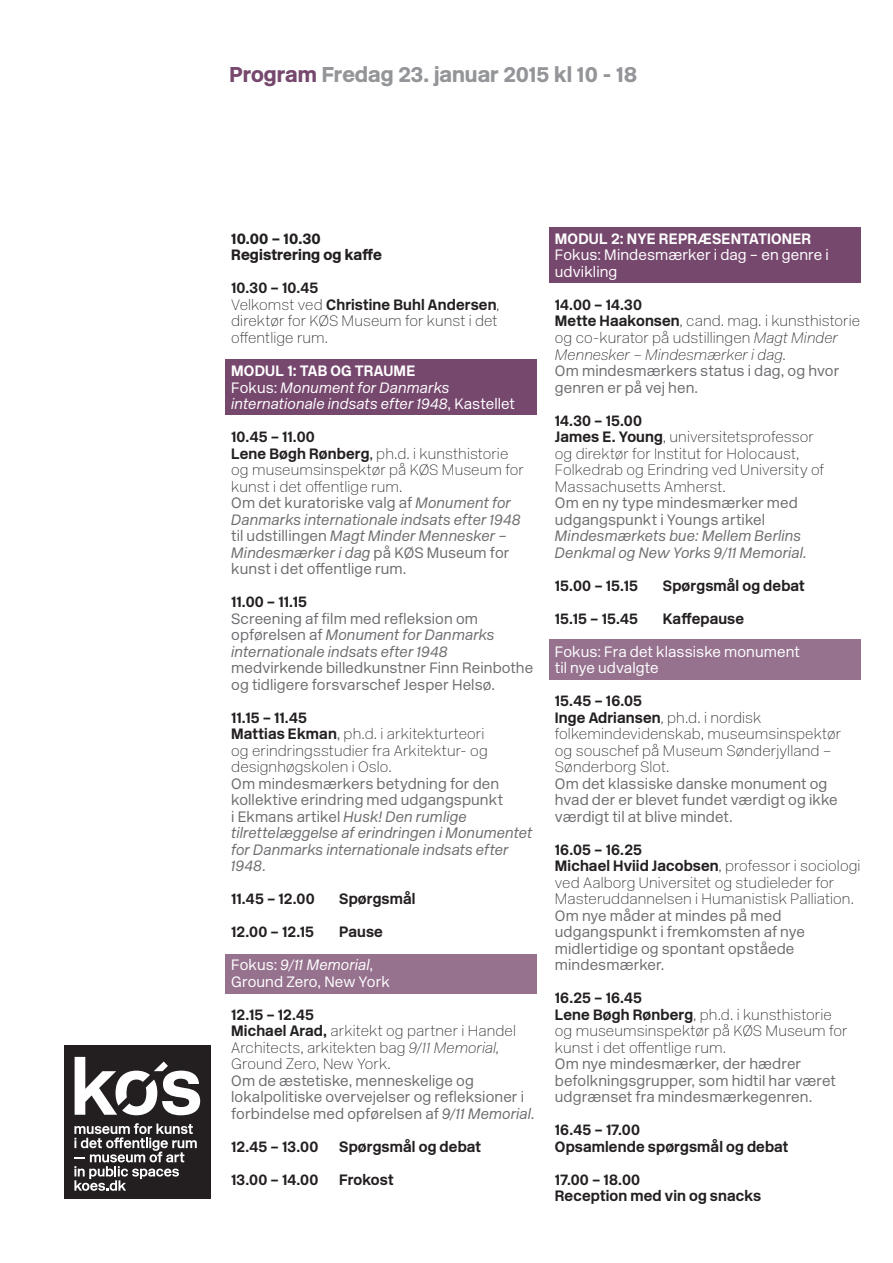
<style>
.page{position:relative;width:893px;height:1263px;background:#fff}
.page>*{position:absolute;margin:0;border:0;box-sizing:border-box;transform-origin:0 0}
.t1{font:900 21.45px "New Rail Alphabet";letter-spacing:-.005em;color:#939598}
.t2{font:15px/16.5px "New Rail Alphabet Off White";letter-spacing:.005em;color:#231f20}
.t3{font:300 15px/16.5px "New Rail Alphabet";letter-spacing:.005em;color:#6c6d70}
.t4{font:italic 300 15px/16.5px "New Rail Alphabet";letter-spacing:.005em;color:#6c6d70}
.t5{font:700 15px "New Rail Alphabet";letter-spacing:.01em;color:#231f20}
.t6{font:300 15px/16.5px "New Rail Alphabet";letter-spacing:.005em;color:#fff}
.t7{font:italic 300 15px/16.5px "New Rail Alphabet";letter-spacing:.005em;color:#fff}
.t8{font:700 15px "New Rail Alphabet";letter-spacing:.015em;color:#fff}
.t9{font:900 15px "New Rail Alphabet";letter-spacing:.005em;color:#231f20}
.s1{color:#77486e}
.s2{font-family:"New Rail Alphabet";font-weight:700}
.s3{font-style:normal}
.s4{font-family:"New Rail Alphabet";font-weight:300}
.s5{font-style:italic}
.s6{font-family:"New Rail Alphabet";font-weight:300;color:#6c6d70}
</style>
<div class="page">
<div style="left:64px;top:1045px;width:146px;height:154px;background:#231f20"></div>
<svg style="left:75px;top:1057px;width:125px;height:58px"></svg>
<svg style="left:74px;top:1123px;width:123px;height:68px"></svg>
<div style="left:225px;top:359px;width:312px;height:56px;background:#77486e"></div>
<div style="left:549px;top:227px;width:311px;height:55px;background:#77486e"></div>
<div style="left:549px;top:639px;width:311px;height:40px;background:#96728e"></div>
<div style="left:225px;top:955px;width:312px;height:39px;background:#96728e"></div>
<p class="t1" style="left:230px;top:59px;width:409px"><span class="s1">Program</span> Fredag 23. januar 2015 kl 10 - 18</p>
<p class="t9" style="left:231px;top:228px;width:91px">10.00 – 10.30</p>
<p class="t9" style="left:231px;top:245px;width:152px">Registrering og kaffe</p>
<p class="t5" style="left:231px;top:278px;width:89px">10.30 – 10.45</p>
<p class="t2" style="left:231px;top:296px;width:270px">Velkomst ved <span class="s2">Christine Buhl Andersen</span>, direktør for KØS Museum for kunst i det offentlige rum.</p>
<p class="t8" style="left:231px;top:361px;width:186px">MODUL 1: TAB OG TRAUME</p>
<p class="t7" style="left:231px;top:379px;width:285px"><span class="s3">Fokus:</span> Monument for Danmarks internationale indsats efter 1948<span class="s3">, Kastellet</span></p>
<p class="t5" style="left:231px;top:427px;width:85px">10.45 – 11.00</p>
<p class="t2" style="left:231px;top:445px;width:294px"><span class="s2">Lene Bøgh Rønberg</span><span class="s4">,</span> ph.d. i kunsthistorie og museumsinspektør på KØS Museum for kunst i det offentlige rum.</p>
<p class="t4" style="left:231px;top:494px;width:291px"><span class="s3">Om det kuratoriske valg af</span> Monument for Danmarks internationale indsats efter 1948 <span class="s3">til udstillingen</span> Magt Minder Mennesker – Mindesmærker i dag <span class="s3">på KØS Museum for kunst i det offentlige rum.</span></p>
<p class="t5" style="left:231px;top:592px;width:77px">11.00 – 11.15</p>
<p class="t3" style="left:231px;top:610px;width:304px">Screening af film med refleksion om opførelsen af <span class="s5">Monument for Danmarks internationale indsats efter 1948 </span>medvirkende billedkunstner Finn Reinbothe og tidligere forsvarschef Jesper Helsø.</p>
<p class="t5" style="left:231px;top:707px;width:77px">11.15 – 11.45</p>
<p class="t2" style="left:231px;top:725px;width:258px"><span class="s2">Mattias Ekman</span><span class="s6">,</span> ph.d. i arkitekturteori og erindringsstudier fra Arkitektur- og designhøgskolen i Oslo.</p>
<p class="t4" style="left:231px;top:775px;width:303px"><span class="s3">Om mindesmærkers betydning for den kollektive erindring med udgangspunkt<br>i Ekmans artikel</span> Husk! Den rumlige tilrettelæggelse af erindringen i Monumentet for Danmarks internationale indsats efter 1948.</p>
<p class="t5" style="left:231px;top:889px;width:85px">11.45 – 12.00</p>
<p class="t5" style="left:339px;top:889px;width:78px">Spørgsmål</p>
<p class="t5" style="left:231px;top:922px;width:84px">12.00 – 12.15</p>
<p class="t5" style="left:339px;top:922px;width:45px">Pause</p>
<p class="t7" style="left:231px;top:956px;width:143px"><span class="s3">Fokus:</span> 9/11 Memorial<span class="s3">,</span></p>
<p class="t6" style="left:231px;top:973px;width:160px">Ground Zero, New York</p>
<p class="t5" style="left:231px;top:1004px;width:84px">12.15 – 12.45</p>
<p class="t2" style="left:231px;top:1022px;width:286px"><span class="s2">Michael Arad,</span> arkitekt og partner i Handel<br>Architects, arkitekten bag <span class="s5">9/11 Memorial</span>,<br>Ground Zero, New York.</p>
<p class="t3" style="left:231px;top:1072px;width:305px">Om de æstetiske, menneskelige og lokalpolitiske overvejelser og refleksioner i forbindelse med opførelsen af <span class="s5">9/11 Memorial</span>.</p>
<p class="t5" style="left:231px;top:1136px;width:89px">12.45 – 13.00</p>
<p class="t5" style="left:339px;top:1136px;width:143px">Spørgsmål og debat</p>
<p class="t5" style="left:231px;top:1169px;width:89px">13.00 – 14.00</p>
<p class="t5" style="left:339px;top:1169px;width:56px">Frokost</p>
<p class="t8" style="left:555px;top:229px;width:258px">MODUL 2: NYE REPRÆSENTATIONER</p>
<p class="t6" style="left:555px;top:247px;width:275px">Fokus: Mindesmærker i dag – en genre i udvikling</p>
<p class="t5" style="left:555px;top:295px;width:89px">14.00 – 14.30</p>
<p class="t2" style="left:555px;top:313px;width:307px"><span class="s2">Mette Haakonsen</span>, cand. mag. i kunsthistorie og co-kurator på udstillingen <span class="s5">Magt Minder<br>Mennesker – Mindesmærker i dag</span>.</p>
<p class="t3" style="left:555px;top:362px;width:286px">Om mindesmærkers status i dag, og hvor genren er på vej hen.</p>
<p class="t5" style="left:555px;top:410px;width:89px">14.30 – 15.00</p>
<p class="t2" style="left:555px;top:428px;width:271px"><span class="s2">James E. Young</span>, universitetsprofessor og direktør for Institut for Holocaust, Folkedrab og Erindring ved University of Massachusetts Amherst.</p>
<p class="t4" style="left:555px;top:494px;width:254px"><span class="s3">Om en ny type mindesmærker med udgangspunkt i Youngs artikel<br></span>Mindesmærkets bue: Mellem Berlins<br>Denkmal og New Yorks 9/11 Memorial.</p>
<p class="t5" style="left:555px;top:575px;width:85px">15.00 – 15.15</p>
<p class="t5" style="left:663px;top:575px;width:143px">Spørgsmål og debat</p>
<p class="t5" style="left:555px;top:608px;width:85px">15.15 – 15.45</p>
<p class="t5" style="left:663px;top:608px;width:83px">Kaffepause</p>
<p class="t6" style="left:555px;top:643px;width:247px">Fokus: Fra det klassiske monument</p>
<p class="t6" style="left:555px;top:659px;width:105px">til nye udvalgte</p>
<p class="t5" style="left:555px;top:691px;width:89px">15.45 – 16.05</p>
<p class="t2" style="left:555px;top:709px;width:288px"><span class="s2">Inge Adriansen</span>, ph.d. i nordisk folkemindevidenskab, museumsinspektør og souschef på Museum Sønderjylland –<br>Sønderborg Slot.</p>
<p class="t3" style="left:555px;top:775px;width:284px">Om det klassiske danske monument og hvad der er blevet fundet værdigt og ikke værdigt til at blive mindet.</p>
<p class="t5" style="left:555px;top:839px;width:88px">16.05 – 16.25</p>
<p class="t2" style="left:555px;top:857px;width:307px"><span class="s2">Michael Hviid Jacobsen</span>, professor i sociologi ved Aalborg Universitet og studieleder for<br>Masteruddannelsen i Humanistisk Palliation.</p>
<p class="t3" style="left:555px;top:907px;width:252px">Om nye måder at mindes på med udgangspunkt i fremkomsten af nye midlertidige og spontant opståede mindesmærker.</p>
<p class="t5" style="left:555px;top:988px;width:89px">16.25 – 16.45</p>
<p class="t2" style="left:555px;top:1006px;width:294px"><span class="s2">Lene Bøgh Rønberg</span>, ph.d. i kunsthistorie og museumsinspektør på KØS Museum for kunst i det offentlige rum.</p>
<p class="t3" style="left:555px;top:1055px;width:283px">Om nye mindesmærker, der hædrer befolkningsgrupper, som hidtil har været udgrænset fra mindesmærkegenren.</p>
<p class="t5" style="left:555px;top:1120px;width:87px">16.45 – 17.00</p>
<p class="t5" style="left:555px;top:1136px;width:235px">Opsamlende spørgsmål og debat</p>
<p class="t5" style="left:555px;top:1169px;width:87px">17.00 – 18.00</p>
<p class="t5" style="left:555px;top:1186px;width:208px">Reception med vin og snacks</p>
</div>
